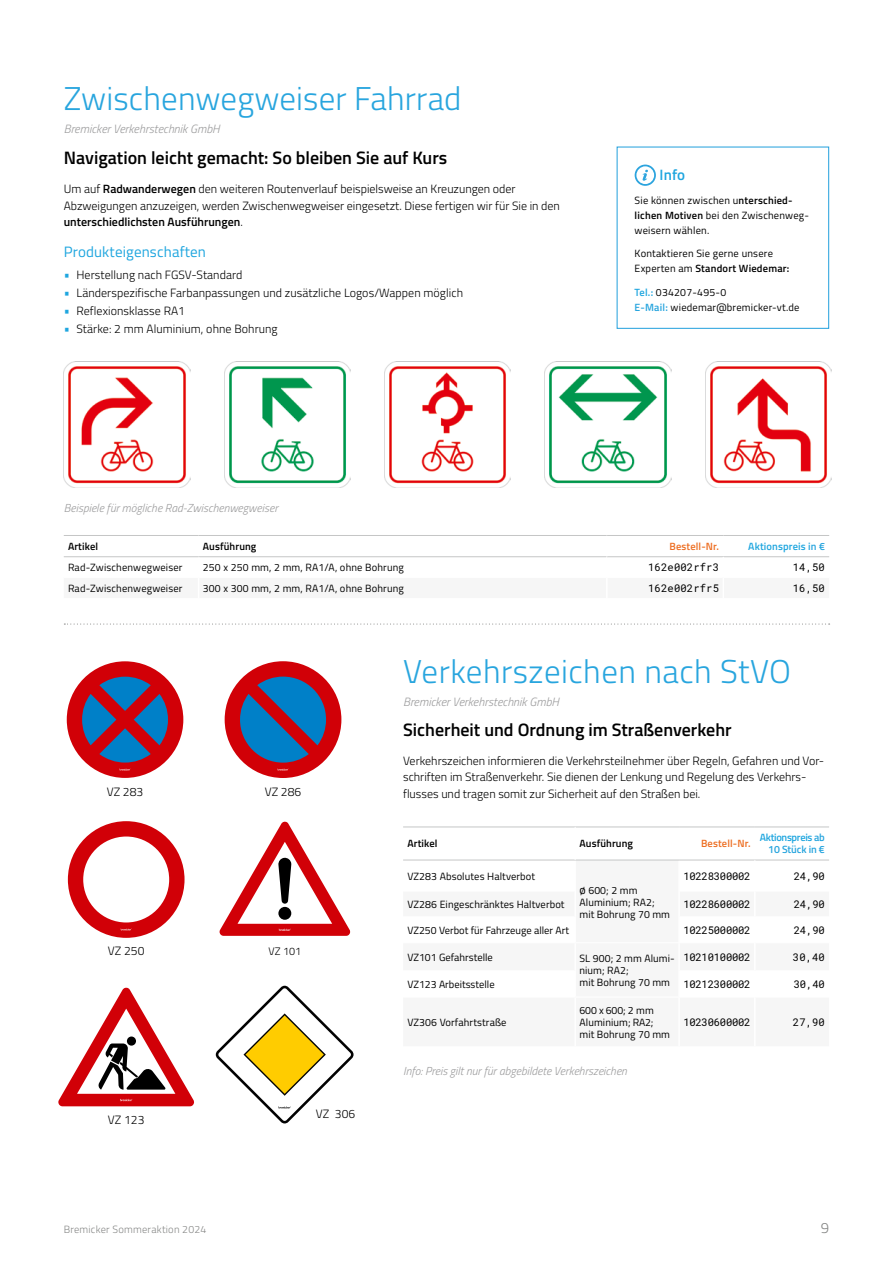
<style>
.page{position:relative;width:893px;height:1263px;background:#fff}
.page>*{position:absolute;margin:0;border:0;box-sizing:border-box;transform-origin:0 0}
.Titel_klein{font:300 33px "Titillium";letter-spacing:.005em;color:#28a5de}
.Vorspann{font:600 18px "Titillium";color:#000}
.Lauftext_Zwischentitel{font:15px "Titillium";letter-spacing:.01em;color:#1fa6df}
.Kasten_Titel{font:600 15px "Titillium";color:#1fa6df}
.t1{font:300 15px "Titillium";color:#868786}
.Bildunterschrift{font:300 12.15px "Titillium";letter-spacing:.005em;color:#000}
.Lauftext{font:300 12px/16.5px "Titillium";color:#000}
.Titel_klein-2{font:italic 300 12px "Titillium";color:#9c9c9d}
.Lauftext-2{font:italic 300 11.55px "Titillium";color:#9c9c9d}
.Bildunterschrift-2{font:300 10.8px "Titillium";color:#000}
.Tabelle_Zellentext_normal{font:10.5px/12px "Titillium";letter-spacing:.01em;color:#000}
.Kasten_Text{font:10.5px/15px "Titillium";letter-spacing:.02em;color:#000}
.Tabelle_Zellentext_Bestell-Nr{font:10.5px "Roboto Mono";letter-spacing:-.02em;color:#000}
.Tabelle_Titel_Spalte_linksbündig{font:600 10.5px "Titillium";letter-spacing:.01em;color:#000}
.t2{font:300 10.5px "Titillium";letter-spacing:.02em;color:#868786}
.Tabelle_Titel_Bestell-Nr{font:600 10.5px/12px "Titillium";letter-spacing:-.03em;color:#1fa6df;text-align:right}
.Tabelle_Titel_Bestell-Nr-2{font:600 10.5px "Titillium";letter-spacing:.01em;color:#ed6e22}
.Tabelle_Zellentext_Bestell-Nr-2{font:10.5px "Roboto Mono";letter-spacing:.015em;color:#000}
.Tabelle_Titel_Bestell-Nr-3{font:600 10.5px "Titillium";letter-spacing:.01em;color:#1fa6df}
.s1{font-weight:600}
.s2{font-weight:600;font-size:13.5px;color:#1fa6df}
.s3{font-weight:600;color:#1fa6df}
.s4{font-weight:600;color:#28a5de}
.s5{color:#28a5de}
.s6{font-size:12px}
</style>
<div class="page">
<svg style="left:64px;top:535px;width:765px;height:23px"></svg>
<hr style="left:607px;top:535px;width:116px;height:1px;background:#c5c6c6">
<hr style="left:723px;top:535px;width:106px;height:1px;background:#c5c6c6">
<hr style="left:606px;top:536px;width:2px;height:20px;background:#fff">
<img style="left:385px;top:362px;width:126px;height:126px">
<img style="left:545px;top:362px;width:126px;height:126px">
<img style="left:705px;top:362px;width:126px;height:126px">
<img style="left:224px;top:361px;width:126px;height:126px">
<img style="left:64px;top:361px;width:126px;height:126px">
<svg style="left:635px;top:165px;width:21px;height:21px"></svg>
<div style="left:617px;top:146px;width:212px;height:183px;border:1px solid #2ca4de"></div>
<svg style="left:64px;top:623px;width:766px;height:2px"></svg>
<svg style="left:64px;top:658px;width:122px;height:123px"></svg>
<div style="left:67px;top:661px;width:116px;height:117px;background:#d10007;border-radius:50%"></div>
<svg style="left:82px;top:677px;width:86px;height:85px"></svg>
<svg style="left:120px;top:768px;width:10px;height:3px"></svg>
<svg style="left:219px;top:821px;width:132px;height:115px"></svg>
<svg style="left:58px;top:987px;width:136px;height:120px"></svg>
<svg style="left:215px;top:985px;width:139px;height:139px"></svg>
<svg style="left:222px;top:658px;width:122px;height:123px"></svg>
<div style="left:225px;top:661px;width:116px;height:117px;background:#d10007;border-radius:50%"></div>
<svg style="left:240px;top:677px;width:86px;height:94px"></svg>
<svg style="left:68px;top:821px;width:117px;height:117px"></svg>
<svg style="left:403px;top:827px;width:426px;height:33px"></svg>
<hr style="left:403px;top:826px;width:172px;height:1px;background:#c5c6c6">
<hr style="left:403px;top:860px;width:172px;height:1px;background:#c5c6c6">
<hr style="left:575px;top:860px;width:104px;height:1px;background:#c5c6c6">
<hr style="left:679px;top:860px;width:76px;height:1px;background:#c5c6c6">
<hr style="left:755px;top:860px;width:74px;height:1px;background:#c5c6c6">
<hr style="left:754px;top:860px;width:2px;height:31px;background:#fff">
<hr style="left:575px;top:826px;width:104px;height:1px;background:#c5c6c6">
<hr style="left:679px;top:826px;width:76px;height:1px;background:#c5c6c6">
<hr style="left:755px;top:826px;width:74px;height:1px;background:#c5c6c6">
<hr style="left:574px;top:827px;width:2px;height:33px;background:#fff">
<p class="Titel_klein" style="left:64px;top:74px;width:399px">Zwischenwegweiser Fahrrad</p>
<p class="Titel_klein-2" style="left:64px;top:120px;width:157px">Bremicker Verkehrstechnik GmbH</p>
<p class="Vorspann" style="left:64px;top:144px;width:385px">Navigation leicht gemacht: So bleiben Sie auf Kurs</p>
<p class="Lauftext" style="left:64px;top:180px;width:498px">Um auf <span class="s1">Radwanderwegen</span> den weiteren Routenverlauf beispielsweise an Kreuzungen oder<br>Abzweigungen anzuzeigen, werden Zwischenwegweiser eingesetzt. Diese fertigen wir für Sie in den <span class="s1">unterschiedlichsten Ausführungen</span>.</p>
<p class="Lauftext_Zwischentitel" style="left:64px;top:241px;width:144px">Produkteigenschaften</p>
<p class="Lauftext" style="left:64px;top:266px;width:180px"><span class="s2">•</span> Herstellung nach FGSV-Standard</p>
<p class="Lauftext" style="left:64px;top:284px;width:401px"><span class="s2">•</span> Länderspezifische Farbanpassungen und zusätzliche Logos/Wappen möglich</p>
<p class="Lauftext" style="left:64px;top:302px;width:123px"><span class="s2">•</span> Reflexionsklasse RA1</p>
<p class="Lauftext" style="left:64px;top:320px;width:215px"><span class="s2">•</span> Stärke: 2 mm Aluminium, ohne Bohrung</p>
<p class="Lauftext-2" style="left:64px;top:499px;width:216px">Beispiele für mögliche Rad-Zwischenwegweiser</p>
<p class="Kasten_Titel" style="left:659px;top:164px;width:27px">Info</p>
<p class="Kasten_Text" style="left:635px;top:192px;width:176px">Sie können zwischen u<span class="s1">nterschied&shy;lichen Motiven</span> bei den Zwischenweg&shy;weisern wählen.</p>
<p class="Kasten_Text" style="left:635px;top:246px;width:156px">Kontaktieren Sie gerne unsere<br>Experten am <span class="s1">Standort Wiedemar:</span></p>
<p class="Kasten_Text" style="left:635px;top:284px;width:93px"><span class="s3">Tel.:</span> 034207-495-0</p>
<p class="Kasten_Text" style="left:635px;top:299px;width:166px"><span class="s4">E-Mail:</span> wiedemar@bremicker-vt.de</p>
<p class="Tabelle_Titel_Spalte_linksbündig" style="left:68px;top:538px;width:32px">Artikel</p>
<p class="Tabelle_Titel_Spalte_linksbündig" style="left:203px;top:538px;width:55px">Ausführung</p>
<p class="Tabelle_Titel_Bestell-Nr-2" style="left:670px;top:538px;width:51px">Bestell-Nr.</p>
<p class="Tabelle_Titel_Bestell-Nr-3" style="left:748px;top:538px;width:78px">Aktionspreis <span class="s5">in €</span></p>
<p class="Tabelle_Zellentext_normal" style="left:68px;top:561px;width:116px">Rad-Zwischenwegweiser</p>
<p class="Tabelle_Zellentext_normal" style="left:203px;top:561px;width:203px">250 x 250 mm, 2 mm, RA1/A, ohne Bohrung</p>
<p class="Tabelle_Zellentext_Bestell-Nr-2" style="left:648px;top:560px;width:72px">162e002rfr3</p>
<p class="Tabelle_Zellentext_Bestell-Nr" style="left:793px;top:560px;width:34px">14,50</p>
<p class="Tabelle_Zellentext_normal" style="left:68px;top:581px;width:116px">Rad-Zwischenwegweiser</p>
<p class="Tabelle_Zellentext_normal" style="left:203px;top:581px;width:203px">300 x 300 mm, 2 mm, RA1/A, ohne Bohrung</p>
<p class="Tabelle_Zellentext_Bestell-Nr-2" style="left:648px;top:580px;width:72px">162e002rfr5</p>
<p class="Tabelle_Zellentext_Bestell-Nr" style="left:793px;top:580px;width:34px">16,50</p>
<p class="Bildunterschrift" style="left:107px;top:782px;width:38px">VZ 283</p>
<p class="Bildunterschrift" style="left:108px;top:942px;width:38px">VZ 250</p>
<p class="Bildunterschrift" style="left:265px;top:782px;width:38px">VZ 286</p>
<p class="Bildunterschrift-2" style="left:268px;top:944px;width:34px">VZ 101</p>
<p class="Titel_klein" style="left:403px;top:648px;width:389px">Verkehrszeichen nach StVO</p>
<p class="Titel_klein-2" style="left:403px;top:693px;width:157px">Bremicker Verkehrstechnik GmbH</p>
<p class="Vorspann" style="left:403px;top:716px;width:330px">Sicherheit und Ordnung im Straßenverkehr</p>
<p class="Lauftext" style="left:403px;top:752px;width:423px">Verkehrszeichen informieren die Verkehrsteilnehmer über Regeln, Gefahren und Vor&shy;schriften im Straßenverkehr. Sie dienen der Lenkung und Regelung des Verkehrs&shy;flusses und tragen somit zur Sicherheit auf den Straßen bei.</p>
<p class="Tabelle_Titel_Spalte_linksbündig" style="left:407px;top:836px;width:32px">Artikel</p>
<p class="Tabelle_Titel_Spalte_linksbündig" style="left:579px;top:836px;width:55px">Ausführung</p>
<p class="Tabelle_Titel_Bestell-Nr-2" style="left:701px;top:836px;width:51px">Bestell-Nr.</p>
<p class="Tabelle_Titel_Bestell-Nr" style="left:760px;top:831px;width:67px">Aktionspreis <span class="s5">ab<br>10 Stück in €</span></p>
<p class="Tabelle_Zellentext_normal" style="left:407px;top:869px;width:129px">VZ283 Absolutes Haltverbot</p>
<p class="Tabelle_Zellentext_normal" style="left:579px;top:884px;width:77px"><span class="s6">ø</span> 600; 2 mm<br>Aluminium; RA2;</p>
<p class="Tabelle_Zellentext_normal" style="left:579px;top:908px;width:92px">mit Bohrung 70 mm</p>
<p class="Tabelle_Zellentext_Bestell-Nr" style="left:683px;top:868px;width:69px">10228300002</p>
<p class="Tabelle_Zellentext_Bestell-Nr" style="left:794px;top:868px;width:33px">24,90</p>
<p class="Tabelle_Zellentext_normal" style="left:407px;top:898px;width:159px">VZ286 Eingeschränktes Haltverbot</p>
<p class="Tabelle_Zellentext_Bestell-Nr" style="left:683px;top:897px;width:69px">10228600002</p>
<p class="Tabelle_Zellentext_Bestell-Nr" style="left:794px;top:897px;width:33px">24,90</p>
<p class="Tabelle_Zellentext_normal" style="left:407px;top:923px;width:163px">VZ250 Verbot für Fahrzeuge aller Art</p>
<p class="Tabelle_Zellentext_Bestell-Nr" style="left:683px;top:923px;width:69px">10225000002</p>
<p class="Tabelle_Zellentext_Bestell-Nr" style="left:794px;top:923px;width:33px">24,90</p>
<p class="Tabelle_Zellentext_normal" style="left:407px;top:950px;width:87px">VZ101 Gefahrstelle</p>
<p class="Tabelle_Zellentext_normal" style="left:579px;top:952px;width:97px">SL 900; 2 mm Alumi&shy;nium; RA2;</p>
<p class="Tabelle_Zellentext_normal" style="left:579px;top:976px;width:92px">mit Bohrung 70 mm</p>
<p class="Tabelle_Zellentext_Bestell-Nr" style="left:683px;top:950px;width:69px">10210100002</p>
<p class="Tabelle_Zellentext_Bestell-Nr" style="left:793px;top:950px;width:33px">30,40</p>
<p class="Tabelle_Zellentext_normal" style="left:407px;top:978px;width:89px">VZ123 Arbeitsstelle</p>
<p class="Tabelle_Zellentext_Bestell-Nr" style="left:683px;top:977px;width:69px">10212300002</p>
<p class="Tabelle_Zellentext_Bestell-Nr" style="left:794px;top:977px;width:33px">30,40</p>
<p class="Tabelle_Zellentext_normal" style="left:407px;top:1015px;width:101px">VZ306 Vorfahrtstraße</p>
<p class="Tabelle_Zellentext_normal" style="left:579px;top:1003px;width:76px">600 x 600; 2 mm<br>Aluminium; RA2;</p>
<p class="Tabelle_Zellentext_normal" style="left:579px;top:1027px;width:92px">mit Bohrung 70 mm</p>
<p class="Tabelle_Zellentext_Bestell-Nr" style="left:683px;top:1014px;width:69px">10230600002</p>
<p class="Tabelle_Zellentext_Bestell-Nr" style="left:793px;top:1014px;width:33px">27,90</p>
<p class="Lauftext-2" style="left:403px;top:1063px;width:225px">Info: Preis gilt nur für abgebildete Verkehrszeichen</p>
<p class="Bildunterschrift" style="left:108px;top:1110px;width:38px">VZ 123</p>
<p class="Bildunterschrift" style="left:316px;top:1105px;width:41px">VZ 306</p>
<p class="t2" style="left:64px;top:1222px;width:144px">Bremicker Sommeraktion 2024</p>
<p class="t1" style="left:821px;top:1217px;width:10px">9</p>
</div>
